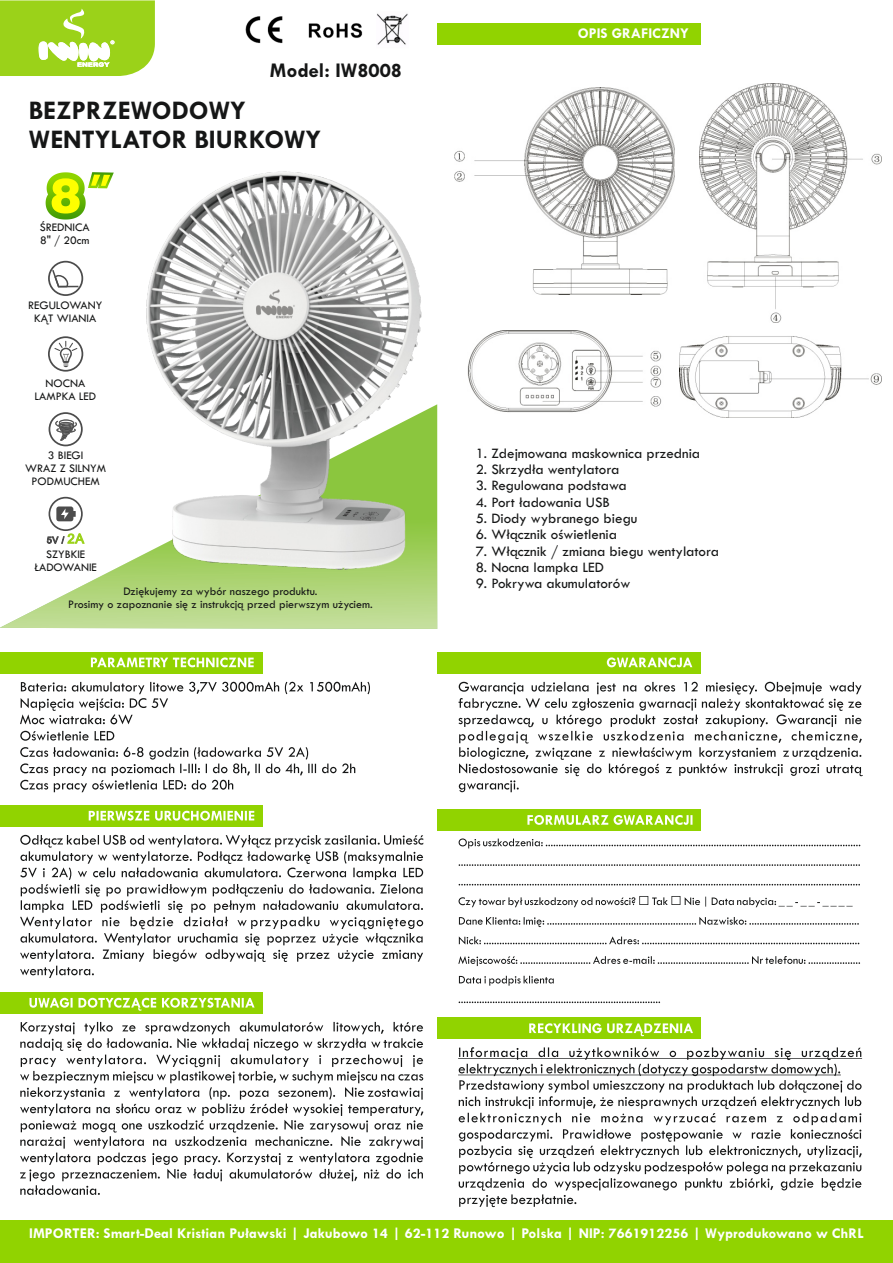
<style>
.page{position:relative;width:893px;height:1263px;background:#fff}
.page>*{position:absolute;margin:0;border:0;box-sizing:border-box;transform-origin:0 0}
.t1{font:700 27px/29.4px "Tw Cen";color:#151616}
.t2{font:700 21px "Tw Cen";color:#151616}
.t3{font:15px "Tw Cen";color:#151616}
.t4{font:700 15px "Tw Cen";color:#fff}
.t5{font:12px/13px "Tw Cen";color:#151616;text-align:center}
</style>
<div class="page">
<div style="left:0;top:652px;width:262px;height:21px;background:#91d300"></div>
<div style="left:0;top:805px;width:262px;height:21px;background:#91d300"></div>
<svg style="left:91px;top:657px;width:163px;height:10px"></svg>
<svg style="left:20px;top:682px;width:350px;height:110px"></svg>
<svg style="left:20px;top:835px;width:403px;height:143px"></svg>
<svg style="left:89px;top:811px;width:165px;height:10px"></svg>
<svg style="left:20px;top:1022px;width:403px;height:173px"></svg>
<div style="left:0;top:992px;width:262px;height:21px;background:#91d300"></div>
<svg style="left:29px;top:998px;width:226px;height:13px"></svg>
<div style="left:437px;top:652px;width:264px;height:21px;background:#91d300"></div>
<div style="left:437px;top:809px;width:264px;height:21px;background:#91d300"></div>
<svg style="left:607px;top:657px;width:85px;height:10px"></svg>
<svg style="left:458px;top:682px;width:405px;height:110px"></svg>
<svg style="left:458px;top:838px;width:402px;height:165px"></svg>
<svg style="left:527px;top:815px;width:165px;height:10px"></svg>
<svg style="left:459px;top:1047px;width:403px;height:11px"></svg>
<svg style="left:458px;top:1058px;width:404px;height:149px"></svg>
<div style="left:437px;top:1017px;width:264px;height:22px;background:#91d300"></div>
<svg style="left:529px;top:1023px;width:164px;height:13px"></svg>
<div style="left:437px;top:23px;width:264px;height:21px;background:#91d300"></div>
<svg style="left:0;top:404px;width:437px;height:225px"></svg>
<svg style="left:0;top:0;width:155px;height:76px;background:#a9d83a"></svg>
<svg style="left:48px;top:261px;width:35px;height:35px"></svg>
<svg style="left:48px;top:336px;width:35px;height:36px"></svg>
<svg style="left:49px;top:412px;width:34px;height:34px"></svg>
<svg style="left:46px;top:497px;width:39px;height:49px"></svg>
<svg style="left:46px;top:172px;width:68px;height:48px"></svg>
<img style="left:454px;top:87px;width:221px;height:208px">
<img style="left:700px;top:84px;width:181px;height:238px">
<img style="left:467px;top:331px;width:195px;height:82px">
<img style="left:679px;top:336px;width:202px;height:81px">
<img style="left:127px;top:171px;width:307px;height:409px">
<img style="left:245px;top:16px;width:118px;height:28px">
<img style="left:377px;top:13px;width:31px;height:32px">
<div style="left:0;top:1220px;width:893px;height:43px;background:#91d300"></div>
<h2 class="t2" style="left:270px;top:63px;width:134px">Model: IW8008</h2>
<h1 class="t1" style="left:29px;top:97px;width:294px">BEZPRZEWODOWY<br>WENTYLATOR BIURKOWY</h1>
<p class="t5" style="left:40px;top:221px;width:51px;text-align:left">ŚREDNICA<br>8" / 20cm</p>
<p class="t5" style="left:28px;top:300px;width:76px">REGULOWANY<br>KĄT WIANIA</p>
<p class="t5" style="left:35px;top:377px;width:63px">NOCNA<br>LAMPKA LED</p>
<p class="t5" style="left:25px;top:449px;width:82px">3 BIEGI<br>WRAZ Z SILNYM<br>PODMUCHEM</p>
<p class="t5" style="left:34px;top:548px;width:64px">SZYBKIE<br>ŁADOWANIE</p>
<p class="t5" style="left:68px;top:585px;width:306px">Dziękujemy za wybór naszego produktu.<br>Prosimy o zapoznanie się z instrukcją przed pierwszym użyciem.</p>
<p class="t4" style="left:578px;top:28px;width:113px">OPIS GRAFICZNY</p>
<p class="t3" style="left:476px;top:447px;width:226px">1. Zdejmowana maskownica przednia</p>
<p class="t3" style="left:476px;top:464px;width:145px">2. Skrzydła wentylatora</p>
<p class="t3" style="left:476px;top:480px;width:153px">3. Regulowana podstawa</p>
<p class="t3" style="left:476px;top:496px;width:136px">4. Port ładowania USB</p>
<p class="t3" style="left:476px;top:513px;width:163px">5. Diody wybranego biegu</p>
<p class="t3" style="left:476px;top:529px;width:143px">6. Włącznik oświetlenia</p>
<p class="t3" style="left:476px;top:545px;width:245px">7. Włącznik / zmiana biegu wentylatora</p>
<p class="t3" style="left:476px;top:562px;width:130px">8. Nocna lampka LED</p>
<p class="t3" style="left:476px;top:578px;width:156px">9. Pokrywa akumulatorów</p>
<p class="t4" style="left:29px;top:1228px;width:836px">IMPORTER: Smart-Deal Kristian Puławski | Jakubowo 14 | 62-112 Runowo | Polska | NIP: 7661912256 | Wyprodukowano w ChRL</p>
</div>
